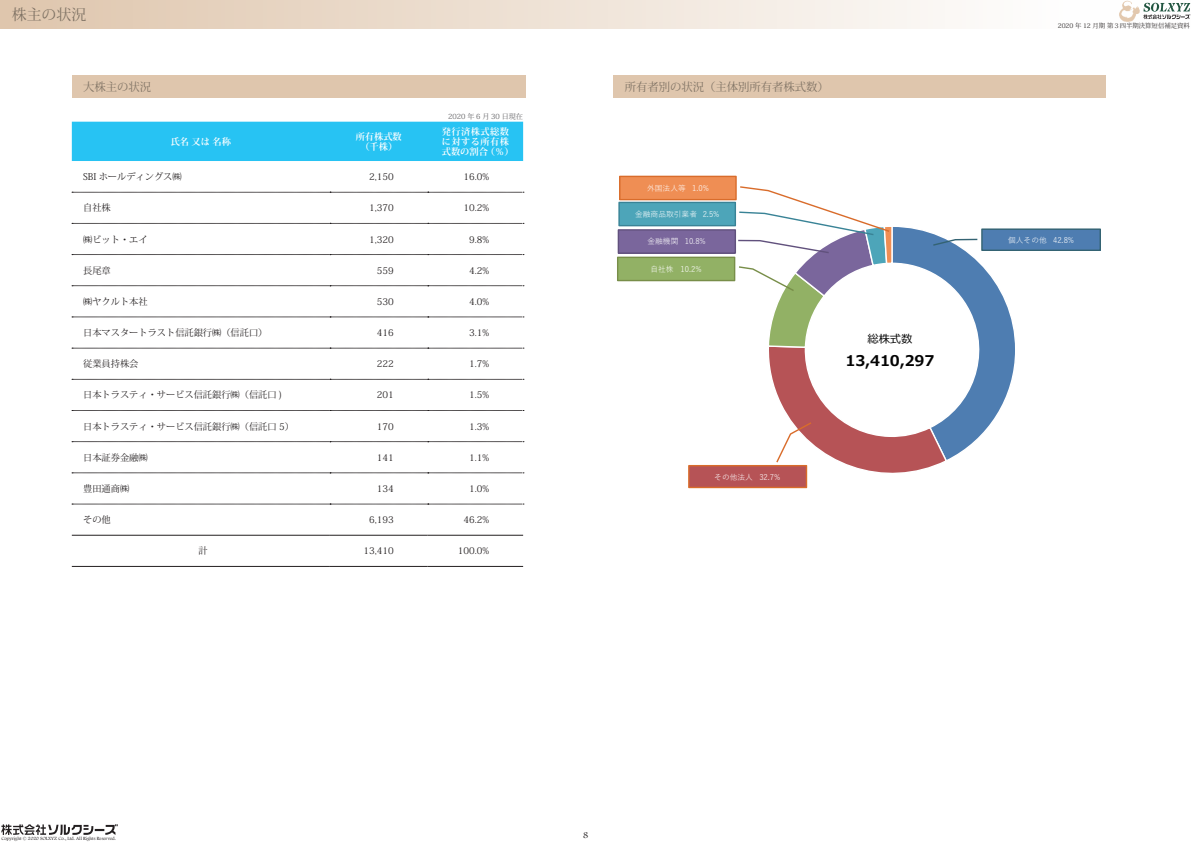
<style>
.page{position:relative;width:1191px;height:842px;background:#fff}
.page>*{position:absolute;margin:0;border:0;box-sizing:border-box;transform-origin:0 0}
.t1{font:14.9px "Koz Min Pr 6 N";color:#7c7062}
.t2{font:700 14.8px "Meiryo UI";letter-spacing:-.01em;color:#030303}
.t3{font:11.3px "Koz Min Pr 6 N";color:#7c7062}
.t4{font:11.3px "Meiryo UI";color:#030303}
.t5{font:9.2px "Koz Min Pr 6 N";color:#231f20}
.t6{font:700 9.2px/9.9px "Koz Min Pr 6 N";letter-spacing:.045em;color:#fff}
.t7{font:700 9.2px/9.9px "Koz Min Pr 6 N";letter-spacing:.025em;color:#fff;text-align:center}
.t8{font:9.2px "Footlight MT Light";color:#231f20}
.t9{font:7.7px "Yu Gothic";color:#fff}
.t10{font:7.1px "Koz Min Pr 6 N";color:#5c5c5f}
.t11{font:6.4px "Koz Min Pr 6 N";color:#231f20}
.t12{font:5px "Footlight MT Light";color:#231f20}
</style>
<div class="page">
<svg style="left:1px;top:824px;width:117px;height:11px"></svg>
<div style="left:0;top:0;width:1190px;height:28px;background:linear-gradient(to right,#e3cab1,#fafcfd)"></div>
<div style="left:72px;top:75px;width:453px;height:23px;background:#dfc6ad"></div>
<div style="left:72px;top:122px;width:451px;height:39px;background:#27c3f3"></div>
<hr style="left:72px;top:566px;width:258px;height:1px;background:#231f20">
<hr style="left:330px;top:566px;width:98px;height:1px;background:#231f20">
<hr style="left:428px;top:566px;width:95px;height:1px;background:#231f20">
<hr style="left:72px;top:535px;width:258px;height:1px;background:#231f20">
<hr style="left:330px;top:535px;width:98px;height:1px;background:#231f20">
<hr style="left:428px;top:535px;width:95px;height:1px;background:#231f20">
<svg style="left:72px;top:192px;width:452px;height:1px"></svg>
<svg style="left:72px;top:223px;width:452px;height:1px"></svg>
<svg style="left:72px;top:254px;width:452px;height:1px"></svg>
<svg style="left:72px;top:286px;width:452px;height:1px"></svg>
<svg style="left:72px;top:317px;width:452px;height:1px"></svg>
<svg style="left:72px;top:348px;width:452px;height:1px"></svg>
<svg style="left:72px;top:379px;width:452px;height:1px"></svg>
<svg style="left:72px;top:410px;width:452px;height:1px"></svg>
<svg style="left:72px;top:441px;width:452px;height:1px"></svg>
<svg style="left:72px;top:473px;width:452px;height:1px"></svg>
<svg style="left:72px;top:504px;width:452px;height:1px"></svg>
<div style="left:982px;top:229px;width:118px;height:21px;background:#4e7db1"></div>
<div style="left:981px;top:228px;width:120px;height:23px;border:1px solid #346373"></div>
<div style="left:689px;top:466px;width:117px;height:21px;background:#b65356"></div>
<div style="left:688px;top:465px;width:119px;height:23px;border:1px solid #d96c2b"></div>
<div style="left:617px;top:257px;width:117px;height:24px;background:#92b165"></div>
<div style="left:617px;top:257px;width:118px;height:24px;border:1px solid #788e49"></div>
<div style="left:618px;top:230px;width:117px;height:23px;background:#7a669c"></div>
<div style="left:617px;top:229px;width:119px;height:25px;border:1px solid #61517d"></div>
<div style="left:619px;top:202px;width:116px;height:24px;background:#4da5b9"></div>
<div style="left:618px;top:202px;width:118px;height:24px;border:1px solid #398396"></div>
<div style="left:620px;top:176px;width:116px;height:24px;background:#ef8e54"></div>
<div style="left:619px;top:176px;width:117px;height:24px;border:1px solid #d96c2b"></div>
<svg style="left:737px;top:186px;width:280px;height:303px"></svg>
<div style="left:613px;top:75px;width:492px;height:23px;background:#dfc6ad"></div>
<h1 class="t1" style="left:12px;top:6px;width:76px">株主の状況</h1>
<p class="t3" style="left:72px;top:80px;width:81px">　大株主の状況</p>
<p class="t10" style="left:448px;top:112px;width:76px">2020 年 6 月 30 日現在</p>
<p class="t7" style="left:171px;top:137px;width:62px">氏名 又は 名称</p>
<p class="t7" style="left:356px;top:132px;width:48px">所有株式数（千株）</p>
<p class="t6" style="left:442px;top:127px;width:73px">発行済株式総数に対する所有株式数の割合（％）</p>
<p class="t5" style="left:83px;top:172px;width:100px">SBI ホールディングス㈱</p>
<p class="t5" style="left:369px;top:172px;width:26px">2,150</p>
<p class="t5" style="left:463px;top:172px;width:27px">16.0%</p>
<p class="t5" style="left:83px;top:203px;width:29px">自社株</p>
<p class="t5" style="left:369px;top:203px;width:26px">1,370</p>
<p class="t5" style="left:463px;top:203px;width:27px">10.2%</p>
<p class="t5" style="left:83px;top:234px;width:66px">㈱ビット・エイ</p>
<p class="t5" style="left:369px;top:234px;width:26px">1,320</p>
<p class="t5" style="left:469px;top:234px;width:21px">9.8%</p>
<p class="t5" style="left:83px;top:265px;width:29px">長尾章</p>
<p class="t5" style="left:377px;top:265px;width:18px">559</p>
<p class="t5" style="left:469px;top:265px;width:21px">4.2%</p>
<p class="t5" style="left:83px;top:296px;width:66px">㈱ヤクルト本社</p>
<p class="t5" style="left:377px;top:296px;width:18px">530</p>
<p class="t5" style="left:469px;top:296px;width:21px">4.0%</p>
<p class="t5" style="left:83px;top:327px;width:186px">日本マスタートラスト信託銀行㈱（信託口）</p>
<p class="t5" style="left:377px;top:327px;width:18px">416</p>
<p class="t5" style="left:469px;top:327px;width:21px">3.1%</p>
<p class="t5" style="left:83px;top:359px;width:57px">従業員持株会</p>
<p class="t5" style="left:377px;top:359px;width:18px">222</p>
<p class="t5" style="left:469px;top:359px;width:21px">1.7%</p>
<p class="t5" style="left:83px;top:390px;width:200px">日本トラスティ・サービス信託銀行㈱（信託口 )</p>
<p class="t5" style="left:377px;top:390px;width:18px">201</p>
<p class="t5" style="left:469px;top:390px;width:21px">1.5%</p>
<p class="t5" style="left:83px;top:421px;width:212px">日本トラスティ・サービス信託銀行㈱（信託口 5）</p>
<p class="t5" style="left:377px;top:421px;width:18px">170</p>
<p class="t5" style="left:469px;top:421px;width:21px">1.3%</p>
<p class="t5" style="left:83px;top:452px;width:66px">日本証券金融㈱</p>
<p class="t5" style="left:377px;top:452px;width:18px">141</p>
<p class="t5" style="left:469px;top:452px;width:21px">1.1%</p>
<p class="t5" style="left:83px;top:483px;width:48px">豊田通商㈱</p>
<p class="t5" style="left:377px;top:483px;width:18px">134</p>
<p class="t5" style="left:469px;top:483px;width:21px">1.0%</p>
<p class="t5" style="left:83px;top:515px;width:29px">その他</p>
<p class="t5" style="left:369px;top:515px;width:26px">6,193</p>
<p class="t5" style="left:463px;top:515px;width:27px">46.2%</p>
<p class="t5" style="left:198px;top:546px;width:11px">計</p>
<p class="t5" style="left:363px;top:546px;width:32px">13,410</p>
<p class="t5" style="left:458px;top:546px;width:33px">100.0%</p>
<p class="t3" style="left:613px;top:80px;width:217px">　所有者別の状況（主体別所有者株式数）</p>
<p class="t9" style="left:647px;top:181px;width:63px">外国法人等 1.0%</p>
<p class="t9" style="left:635px;top:207px;width:86px">金融商品取引業者 2.5%</p>
<p class="t9" style="left:647px;top:234px;width:60px">金融機関 10.8%</p>
<p class="t9" style="left:650px;top:262px;width:53px">自社株 10.2%</p>
<p class="t4" style="left:867px;top:331px;width:47px">総株式数</p>
<h2 class="t2" style="left:845px;top:351px;width:90px">13,410,297</h2>
<p class="t9" style="left:714px;top:470px;width:68px">その他法人 32.7%</p>
<p class="t11" style="left:1057px;top:22px;width:134px">2020 年 12 月期 第３四半期決算短信補足資料</p>
<p class="t9" style="left:1008px;top:233px;width:68px">個人その他 42.8%</p>
<p class="t12" style="left:1px;top:836px;width:116px">Copyright © 2020 SOLXYZ Co., Ltd. All Rights Reserved.</p>
<p class="t8" style="left:583px;top:830px;width:7px">8</p>
</div>
